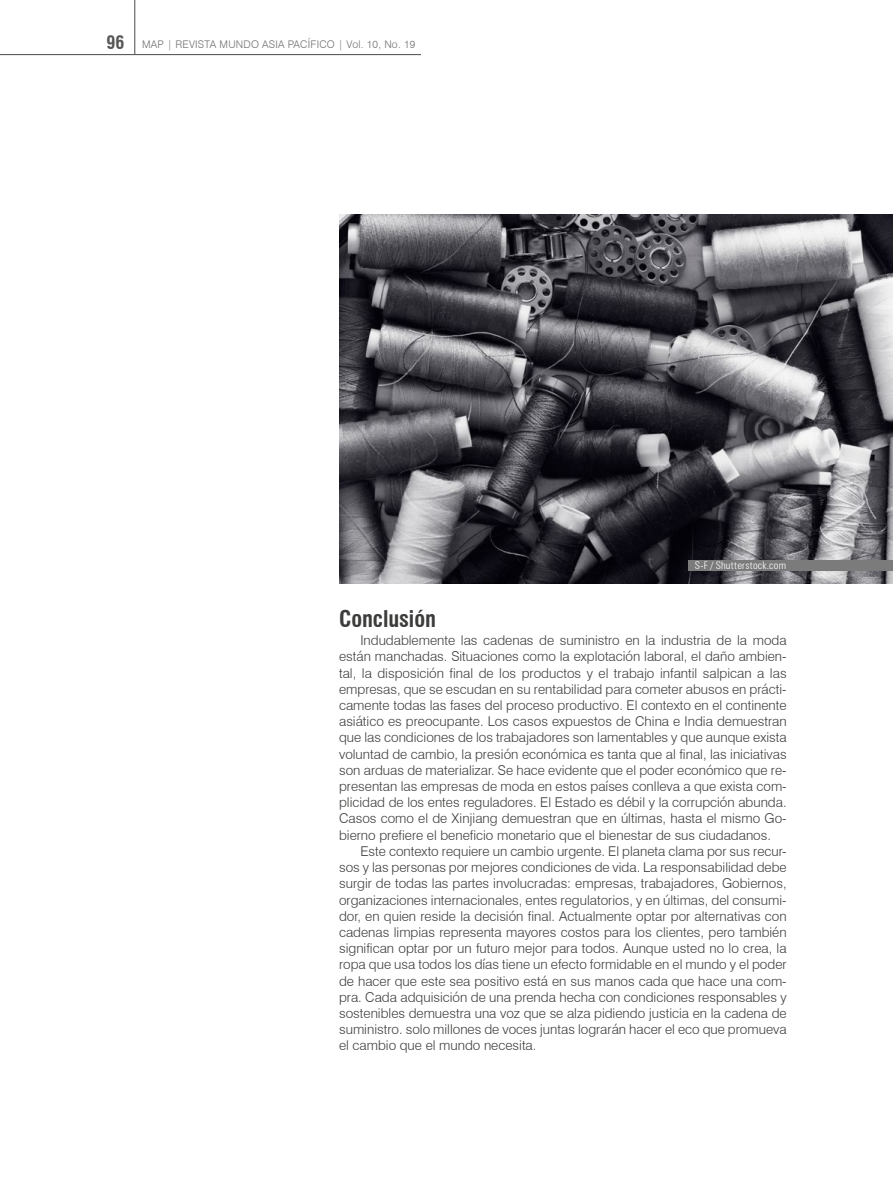
<style>
.page{position:relative;width:893px;height:1187px;background:#fff}
.page>*{position:absolute;margin:0;border:0;box-sizing:border-box;transform-origin:0 0}
.t1{font:700 condensed 22.5px "Swiss 721 BT";letter-spacing:-.005em;color:#3c3c3b}
.t2{font:300 13.5px/16.2px "Swiss 721 BT";color:#3c3c3b;text-align:justify}
.t3{font:300 10.5px "Swiss 721 BT";letter-spacing:.02em;color:#706f6f}
.t4{font:300 condensed 10.5px "Zurich BT";letter-spacing:.02em;color:#fff}
.s1{font-weight:700;font-stretch:condensed;font-size:18px;color:#575756}
</style>
<div class="page">
<img style="left:339px;top:214px;width:554px;height:369px">
<div style="left:688px;top:560px;width:205px;height:10px;background:#7c7b7b"></div>
<hr style="left:0;top:54px;width:421px;height:1px;background:#4a4a49">
<hr style="left:135px;top:0;width:1px;height:55px;background:#4a4a49">
<p class="t3" style="left:106px;top:38px;width:311px"><span class="s1">96</span> MAP | REVISTA MUNDO ASIA PACÍFICO | Vol. 10, No. 19</p>
<p class="t4" style="left:695px;top:559px;width:93px">S-F / Shutterstock.com</p>
<h1 class="t1" style="left:339px;top:605px;width:98px">Conclusión</h1>
<p class="t2" style="left:339px;top:632px;width:449px;text-indent:21px">Indudablemente las cadenas de suministro en la industria de la moda están manchadas. Situaciones como la explotación laboral, el daño ambien&shy;tal, la disposición final de los productos y el trabajo infantil salpican a las empresas, que se escudan en su rentabilidad para cometer abusos en prácti&shy;camente todas las fases del proceso productivo. El contexto en el continente asiático es preocupante. Los casos expuestos de China e India demuestran que las condiciones de los trabajadores son lamentables y que aunque exista voluntad de cambio, la presión económica es tanta que al final, las iniciativas son arduas de materializar. Se hace evidente que el poder económico que re&shy;presentan las empresas de moda en estos países conlleva a que exista com&shy;plicidad de los entes reguladores. El Estado es débil y la corrupción abunda.<br>Casos como el de Xinjiang demuestran que en últimas, hasta el mismo Go&shy;bierno prefiere el beneficio monetario que el bienestar de sus ciudadanos.</p>
<p class="t2" style="left:339px;top:842px;width:449px;text-indent:21px">Este contexto requiere un cambio urgente. El planeta clama por sus recur&shy;sos y las personas por mejores condiciones de vida. La responsabilidad debe surgir de todas las partes involucradas: empresas, trabajadores, Gobiernos, organizaciones internacionales, entes regulatorios, y en últimas, del consumi&shy;dor, en quien reside la decisión final. Actualmente optar por alternativas con cadenas limpias representa mayores costos para los clientes, pero también significan optar por un futuro mejor para todos. Aunque usted no lo crea, la ropa que usa todos los días tiene un efecto formidable en el mundo y el poder de hacer que este sea positivo está en sus manos cada que hace una com&shy;pra. Cada adquisición de una prenda hecha con condiciones responsables y sostenibles demuestra una voz que se alza pidiendo justicia en la cadena de suministro. solo millones de voces juntas lograrán hacer el eco que promueva el cambio que el mundo necesita.</p>
</div>
